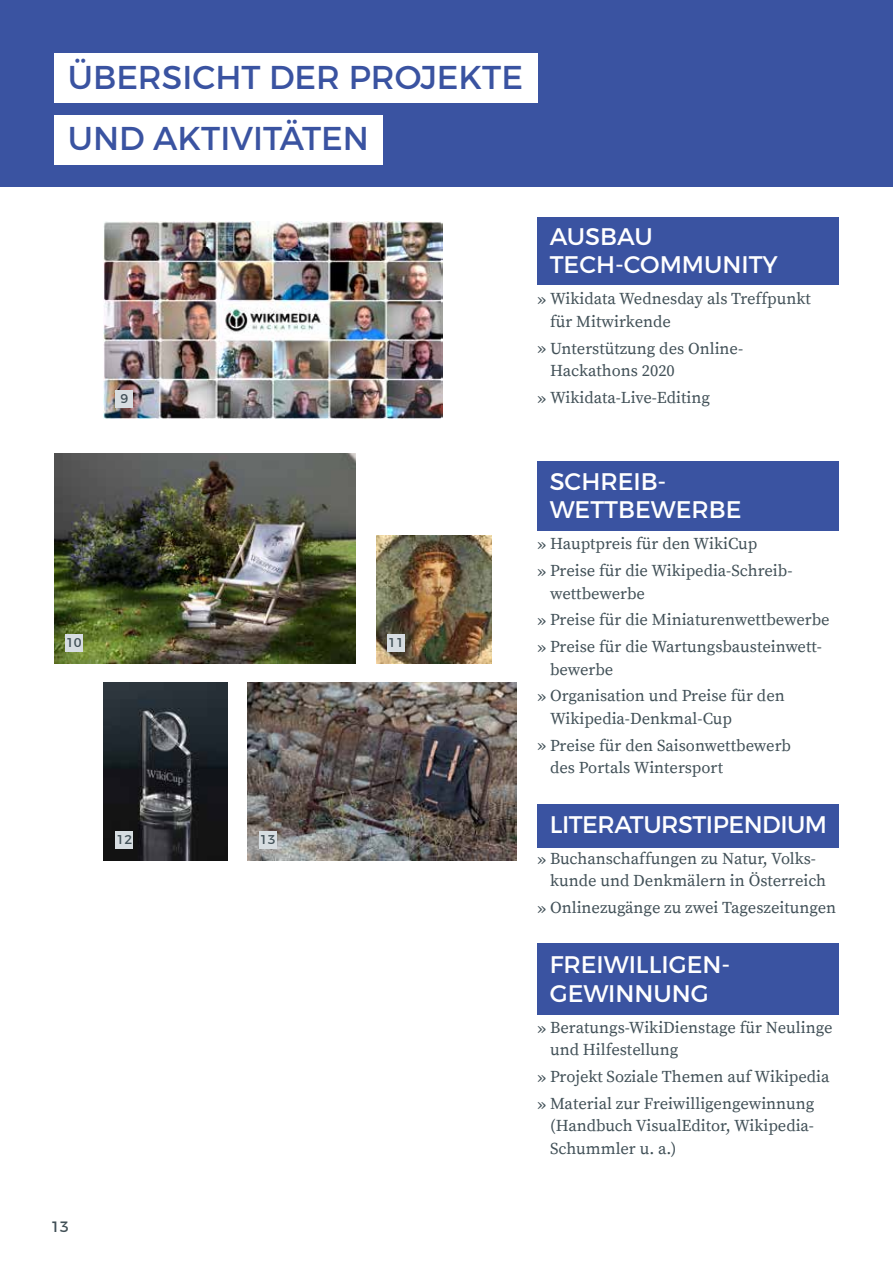
<style>
.page{position:relative;width:893px;height:1263px;background:#fff}
.page>*{position:absolute;margin:0;border:0;box-sizing:border-box;transform-origin:0 0}
.t1{font:33px/61.5px "Montserrat";color:#3a53a1}
.t2{font:24px/28.8px "Montserrat";color:#fff}
.t3{font:24px "Montserrat";letter-spacing:-.02em;color:#fff}
.t4{font:16.5px/26.7px "Source Serif Pro";color:#415057}
.t5{font:15px "Montserrat Alternates";color:#415057}
.t6{font:12.75px "Montserrat";color:#415057}
.s1{font-size:18px}
</style>
<div class="page">
<div style="left:0;top:0;width:893px;height:186px;background:#3a53a1"></div>
<div style="left:54px;top:115px;width:329px;height:50px;background:#fff"></div>
<div style="left:54px;top:53px;width:483px;height:50px;background:#fff"></div>
<div style="left:537px;top:217px;width:302px;height:68px;background:#3a53a1"></div>
<div style="left:537px;top:461px;width:302px;height:70px;background:#3a53a1"></div>
<div style="left:537px;top:943px;width:302px;height:71px;background:#3a53a1"></div>
<div style="left:537px;top:804px;width:302px;height:44px;background:#3a53a1"></div>
<img style="left:104px;top:221px;width:339px;height:198px">
<img style="left:248px;top:683px;width:269px;height:177px">
<img style="left:54px;top:454px;width:302px;height:209px">
<img style="left:376px;top:535px;width:116px;height:128px">
<img style="left:103px;top:683px;width:125px;height:177px">
<div style="left:116px;top:390px;width:17px;height:17px;background:#d7dde1"></div>
<div style="left:65px;top:635px;width:17px;height:17px;background:#d7dde1"></div>
<div style="left:387px;top:635px;width:17px;height:17px;background:#d7dde1"></div>
<div style="left:116px;top:832px;width:17px;height:17px;background:#d7dde1"></div>
<div style="left:259px;top:832px;width:17px;height:17px;background:#d7dde1"></div>
<h1 class="t1" style="left:68px;top:46px;width:457px">ÜBERSICHT DER PROJEKTE<br>UND AKTIVITÄTEN</h1>
<p class="t6" style="left:120px;top:390px;width:9px">9</p>
<p class="t6" style="left:66px;top:635px;width:17px">10</p>
<p class="t6" style="left:388px;top:635px;width:17px">11</p>
<p class="t6" style="left:117px;top:832px;width:17px">12</p>
<p class="t6" style="left:260px;top:832px;width:17px">13</p>
<p class="t5" style="left:51px;top:1218px;width:20px">13</p>
<h2 class="t2" style="left:550px;top:222px;width:230px">AUSBAU<br>TECH-COMMUNITY</h2>
<p class="t4" style="left:550px;top:288px;width:262px;line-height:22.5px;text-indent:-13px"><span class="s1">»</span> Wikidata Wednesday als Treffpunkt für Mitwirkende</p>
<p class="t4" style="left:550px;top:338px;width:195px;line-height:22.5px;text-indent:-13px"><span class="s1">»</span> Unterstützung des Online-<br>Hackathons 2020</p>
<p class="t4" style="left:537px;top:385px;width:174px"><span class="s1">»</span> Wikidata-Live-Editing</p>
<h2 class="t2" style="left:550px;top:466px;width:193px">SCHREIB-<br>WETTBEWERBE</h2>
<p class="t4" style="left:537px;top:531px;width:257px"><span class="s1">»</span> Hauptpreis für den WikiCup<br><span class="s1">»</span> Preise für die Wikipedia-Schreib-</p>
<p class="t4" style="left:537px;top:580px;width:294px;text-indent:13px">wettbewerbe<br><span class="s1">»</span> Preise für die Miniaturenwettbewerbe <span class="s1">»</span> Preise für die Wartungsbausteinwett-</p>
<p class="t4" style="left:537px;top:656px;width:249px;text-indent:13px">bewerbe<br><span class="s1">»</span> Organisation und Preise für den</p>
<p class="t4" style="left:537px;top:706px;width:255px;text-indent:13px">Wikipedia-Denkmal-Cup<br><span class="s1">»</span> Preise für den Saisonwettbewerb</p>
<p class="t4" style="left:550px;top:755px;width:175px">des Portals Wintersport</p>
<h2 class="t3" style="left:550px;top:810px;width:279px">LITERATURSTIPENDIUM</h2>
<p class="t4" style="left:550px;top:848px;width:278px;line-height:22.5px;text-indent:-13px"><span class="s1">»</span> Buchanschaffungen zu Natur, Volks&shy;kunde und Denkmälern in Österreich</p>
<p class="t4" style="left:537px;top:895px;width:300px"><span class="s1">»</span> Onlinezugänge zu zwei Tageszeitungen</p>
<h2 class="t2" style="left:550px;top:950px;width:182px">FREIWILLIGEN-<br>GEWINNUNG</h2>
<p class="t4" style="left:550px;top:1017px;width:284px;line-height:22.5px;text-indent:-13px"><span class="s1">»</span> Beratungs-WikiDienstage für Neulinge und Hilfestellung</p>
<p class="t4" style="left:537px;top:1064px;width:294px"><span class="s1">»</span> Projekt Soziale Themen auf Wikipedia <span class="s1">»</span> Material zur Freiwilligengewinnung</p>
<p class="t4" style="left:550px;top:1115px;width:265px;line-height:22.5px">(Handbuch VisualEditor, Wikipedia-<br>Schummler u. a.)</p>
</div>
